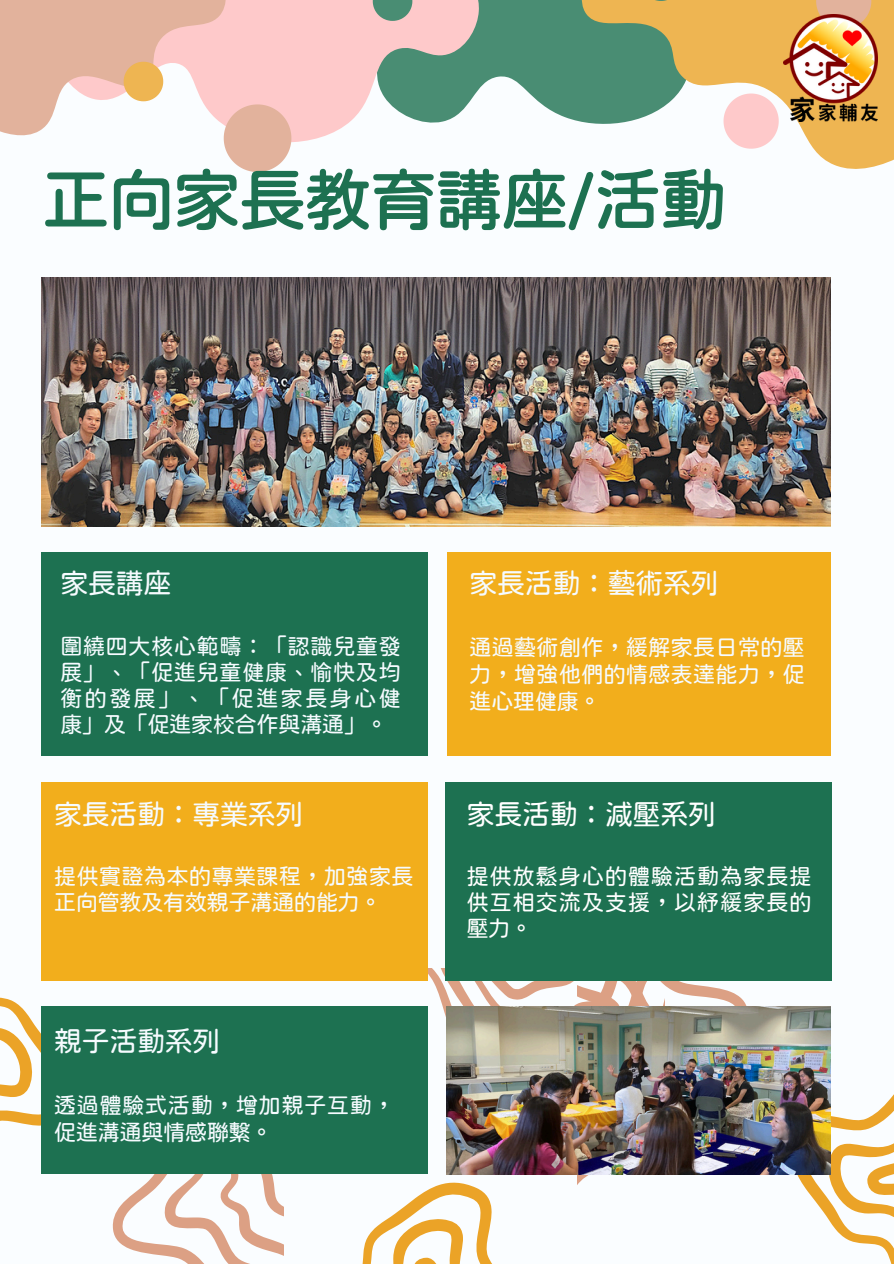
<style>
.page{position:relative;width:894px;height:1264px;background:#fff}
.page>*{position:absolute;margin:0;border:0;box-sizing:border-box;transform-origin:0 0}
.t1{font:500 67.5px "Fake Pearl";letter-spacing:-.03em;color:#1d7151}
.t2{font:28.5px "Fake Pearl";letter-spacing:-.03em;color:#f6fbff}
.t3{font:28.5px "Fake Pearl";letter-spacing:-.03em;color:#fff}
.t4{font:22.5px/25.8px "Fake Pearl";letter-spacing:-.005em;color:#f6fbff;text-align:justify}
.t5{font:22.5px/25.8px "Fake Pearl";letter-spacing:.025em;color:#fff;text-align:justify}
</style>
<div class="page">
<div style="left:0;top:0;width:893px;height:1263px;background:#fafdff"></div>
<img style="left:41px;top:278px;width:789px;height:248px">
<svg style="left:480px;top:0;width:97px;height:121px;fill:#498d73"></svg>
<svg style="left:291px;top:0;width:189px;height:143px;fill:#fec9ca"></svg>
<svg style="left:577px;top:0;width:316px;height:169px"></svg>
<svg style="left:641px;top:0;width:39px;height:1px"></svg>
<svg style="left:723px;top:93px;width:55px;height:56px"></svg>
<svg style="left:815px;top:0;width:56px;height:14px"></svg>
<svg style="left:372px;top:0;width:40px;height:21px"></svg>
<svg style="left:0;top:0;width:291px;height:172px"></svg>
<img style="left:783px;top:14px;width:94px;height:107px">
<div style="left:41px;top:552px;width:387px;height:204px;background:#1d7151"></div>
<div style="left:446px;top:552px;width:384px;height:204px;background:#f2ae1c"></div>
<svg style="left:362px;top:1182px;width:130px;height:81px"></svg>
<svg style="left:397px;top:968px;width:180px;height:171px"></svg>
<svg style="left:790px;top:1057px;width:103px;height:206px"></svg>
<svg style="left:577px;top:980px;width:171px;height:205px"></svg>
<div style="left:445px;top:782px;width:386px;height:198px;background:#1d7151"></div>
<svg style="left:0;top:980px;width:70px;height:146px"></svg>
<svg style="left:112px;top:1174px;width:171px;height:89px"></svg>
<div style="left:41px;top:782px;width:386px;height:198px;background:#f2ae1c"></div>
<div style="left:41px;top:1006px;width:386px;height:168px;background:#1d7151"></div>
<img style="left:446px;top:1006px;width:384px;height:168px">
<h1 class="t1" style="left:42px;top:166px;width:685px">正向家長教育講座/活動</h1>
<h2 class="t2" style="left:60px;top:569px;width:113px">家長講座</h2>
<p class="t4" style="left:60px;top:633px;width:342px">圍繞四大核心範疇：「認識兒童發展」、「促進兒童健康、愉快及均衡的發展」、「促進家長身心健康」及「促進家校合作與溝通」。</p>
<h2 class="t2" style="left:54px;top:799px;width:251px">家長活動：專業系列</h2>
<p class="t4" style="left:54px;top:863px;width:361px">提供實證為本的專業課程，加強家長正向管教及有效親子溝通的能力。</p>
<p class="t2" style="left:54px;top:1027px;width:168px">親子活動系列</p>
<p class="t4" style="left:54px;top:1091px;width:342px;line-height:27px">透過體驗式活動，增加親子互動，促進溝通與情感聯繫。</p>
<h2 class="t2" style="left:469px;top:569px;width:251px">家長活動：藝術系列</h2>
<p class="t4" style="left:469px;top:634px;width:337px;line-height:27px">通過藝術創作，緩解家長日常的壓力，增強他們的情感表達能力，促進心理健康。</p>
<h2 class="t3" style="left:466px;top:799px;width:251px">家長活動：減壓系列</h2>
<p class="t5" style="left:466px;top:863px;width:346px">提供放鬆身心的體驗活動為家長提供互相交流及支援，以紓緩家長的壓力。</p>
</div>
